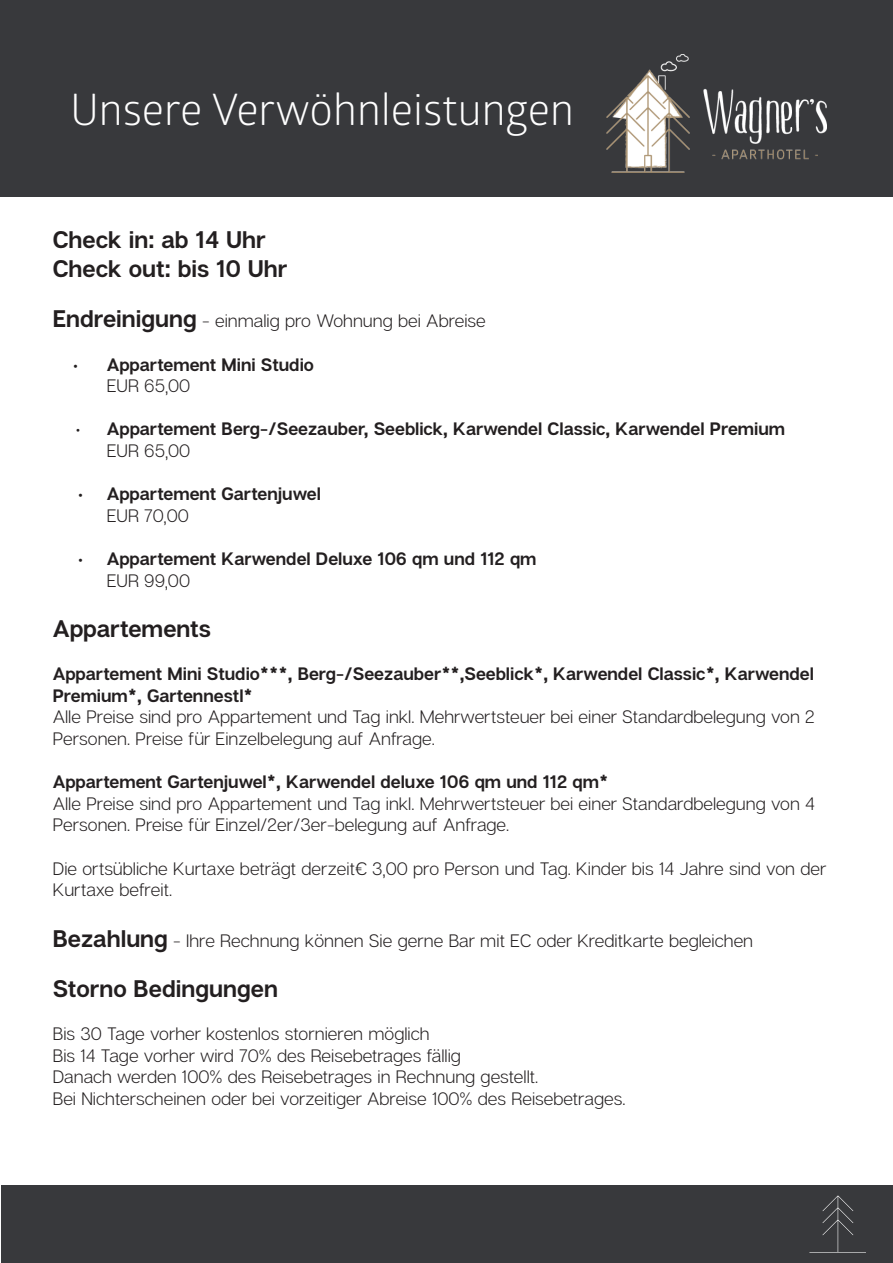
<style>
.page{position:relative;width:893px;height:1263px;background:#fff}
.page>*{position:absolute;margin:0;border:0;box-sizing:border-box;transform-origin:0 0}
.t1{font:43.5px "Glober";color:#fff}
.t2{font:700 24px "Articulat CF";color:#231f20}
.t3{font:18px/21.6px "Articulat CF Text";color:#231f20}
.t4{font:700 18px/21.6px "Articulat CF";color:#231f20}
.s1{font-family:"Articulat CF";font-weight:700;font-size:24px}
.s2{font-family:"Articulat CF Text";font-weight:400}
</style>
<div class="page">
<div style="left:0;top:0;width:893px;height:196px;background:#38393c"></div>
<div style="left:2px;top:1185px;width:891px;height:78px;background:#38393c"></div>
<svg style="left:822px;top:1195px;width:32px;height:57px"></svg>
<img style="left:606px;top:54px;width:221px;height:119px">
<p class="t1" style="left:70px;top:79px;width:505px">Unsere Verwöhnleistungen</p>
<p class="t2" style="left:53px;top:225px;width:215px">Check in: ab 14 Uhr</p>
<p class="t2" style="left:53px;top:254px;width:236px">Check out: bis 10 Uhr</p>
<p class="t3" style="left:53px;top:311px;width:435px"><span class="s1">Endreinigung</span> - einmalig pro Wohnung bei Abreise</p>
<p class="t4" style="left:73px;top:354px;width:242px">• Appartement Mini Studio</p>
<p class="t3" style="left:107px;top:376px;width:85px">EUR 65,00</p>
<p class="t4" style="left:76px;top:419px;width:711px"><span class="s2">•</span> Appartement Berg-/Seezauber, Seeblick, Karwendel Classic, Karwendel Premium</p>
<p class="t3" style="left:107px;top:440px;width:85px">EUR 65,00</p>
<p class="t4" style="left:78px;top:484px;width:244px">• Appartement Gartenjuwel</p>
<p class="t3" style="left:107px;top:505px;width:84px">EUR 70,00</p>
<p class="t4" style="left:78px;top:549px;width:460px">• Appartement Karwendel Deluxe 106 qm und 112 qm</p>
<p class="t3" style="left:107px;top:570px;width:85px">EUR 99,00</p>
<p class="t2" style="left:53px;top:614px;width:160px">Appartements</p>
<p class="t4" style="left:53px;top:664px;width:763px">Appartement Mini Studio***, Berg-/Seezauber**,Seeblick*, Karwendel Classic*, Karwendel<br>Premium*, Gartennestl*</p>
<p class="t3" style="left:53px;top:707px;width:764px">Alle Preise sind pro Appartement und Tag inkl. Mehrwertsteuer bei einer Standardbelegung von 2<br>Personen. Preise für Einzelbelegung auf Anfrage.</p>
<p class="t4" style="left:53px;top:772px;width:557px">Appartement Gartenjuwel*, Karwendel deluxe 106 qm und 112 qm*</p>
<p class="t3" style="left:53px;top:793px;width:764px">Alle Preise sind pro Appartement und Tag inkl. Mehrwertsteuer bei einer Standardbelegung von 4<br>Personen. Preise für Einzel/2er/3er-belegung auf Anfrage.</p>
<p class="t3" style="left:53px;top:858px;width:775px">Die ortsübliche Kurtaxe beträgt derzeit€ 3,00 pro Person und Tag. Kinder bis 14 Jahre sind von der<br>Kurtaxe befreit.</p>
<p class="t3" style="left:53px;top:930px;width:702px"><span class="s1">Bezahlung</span> - Ihre Rechnung können Sie gerne Bar mit EC oder Kreditkarte begleichen</p>
<p class="t2" style="left:53px;top:974px;width:227px">Storno Bedingungen</p>
<p class="t3" style="left:53px;top:1024px;width:378px">Bis 30 Tage vorher kostenlos stornieren möglich</p>
<p class="t3" style="left:53px;top:1045px;width:410px">Bis 14 Tage vorher wird 70% des Reisebetrages fällig</p>
<p class="t3" style="left:53px;top:1067px;width:487px">Danach werden 100% des Reisebetrages in Rechnung gestellt.</p>
<p class="t3" style="left:53px;top:1088px;width:574px">Bei Nichterscheinen oder bei vorzeitiger Abreise 100% des Reisebetrages.</p>
</div>
